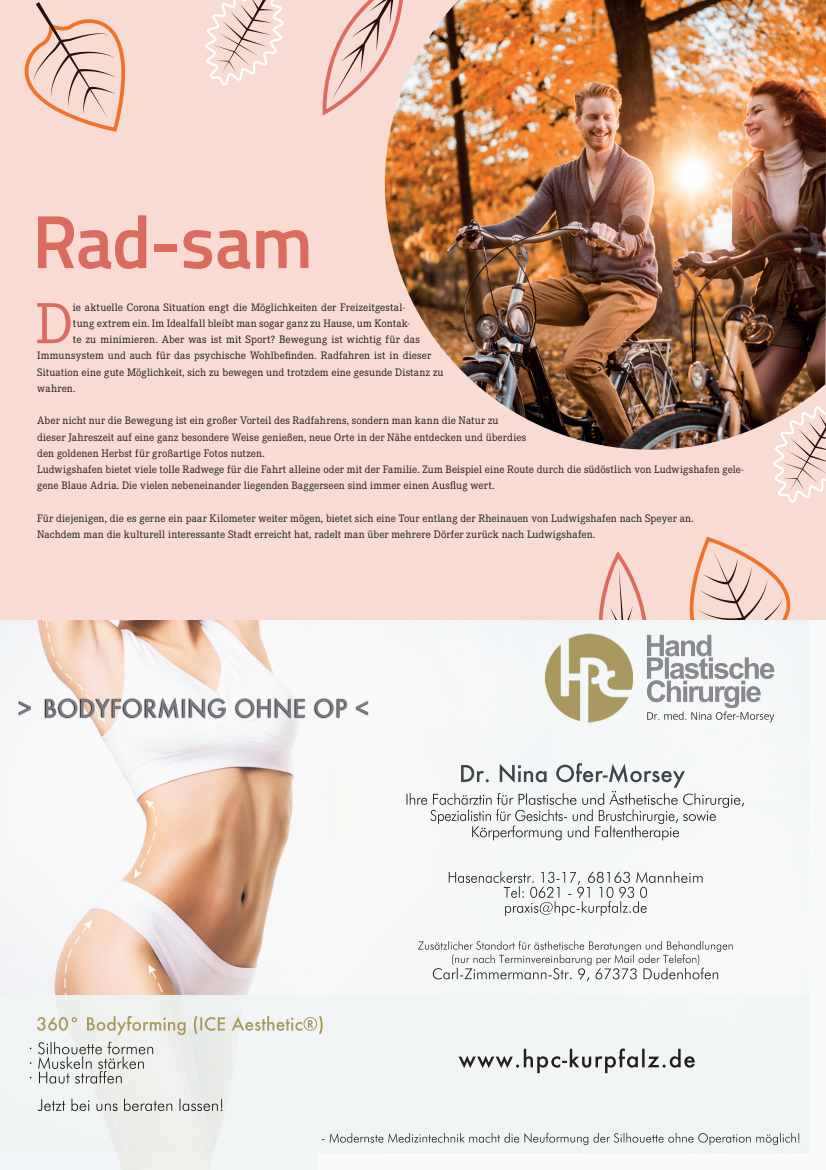
<style>
.page{position:relative;width:826px;height:1170px;background:#fff}
.page>*{position:absolute;margin:0;border:0;box-sizing:border-box;transform-origin:0 0}
.t1{font:74.62px "Titillium Maps 26 L 750 wt";letter-spacing:-.035em;color:#dc6a5e}
.t2{font:60px "Corporate E";color:#dc6a5e}
.t3{font:11.25px/16.2px "Corporate E";letter-spacing:.005em;color:#231f20}
</style>
<div class="page">
<div style="left:0;top:0;width:826px;height:1169px;background:#f8dcd3"></div>
<svg style="left:24px;top:2px;width:101px;height:130px"></svg>
<svg style="left:322px;top:0;width:63px;height:116px"></svg>
<svg style="left:205px;top:0;width:79px;height:86px"></svg>
<svg style="left:773px;top:449px;width:53px;height:54px"></svg>
<img style="left:385px;top:0;width:441px;height:449px">
<svg style="left:689px;top:539px;width:102px;height:81px"></svg>
<svg style="left:598px;top:554px;width:49px;height:66px"></svg>
<div style="left:0;top:620px;width:826px;height:549px;background:#f1f5f5"></div>
<img style="left:3px;top:620px;width:772px;height:375px">
<img style="left:646px;top:634px;width:128px;height:74px">
<img style="left:647px;top:711px;width:127px;height:11px">
<img style="left:418px;top:940px;width:315px;height:41px">
<img style="left:461px;top:762px;width:224px;height:26px">
<img style="left:406px;top:790px;width:338px;height:50px">
<img style="left:448px;top:870px;width:255px;height:45px">
<img style="left:458px;top:1048px;width:237px;height:25px">
<img style="left:19px;top:697px;width:349px;height:21px">
<img style="left:30px;top:1041px;width:192px;height:70px">
<img style="left:37px;top:1015px;width:286px;height:20px">
<img style="left:322px;top:1132px;width:477px;height:13px">
<h1 class="t1" style="left:32px;top:185px;width:283px">Rad-sam</h1>
<h2 class="t2" style="left:35px;top:291px;width:39px">D</h2>
<p class="t3" style="left:73px;top:299px;width:333px">ie aktuelle Corona Situation engt die Möglichkeiten der Freizeitgestal-</p>
<p class="t3" style="left:73px;top:315px;width:338px">tung extrem ein. Im Idealfall bleibt man sogar ganz zu Hause, um Kontak-</p>
<p class="t3" style="left:73px;top:331px;width:348px">te zu minimieren. Aber was ist mit Sport? Bewegung ist wichtig für das</p>
<p class="t3" style="left:37px;top:348px;width:395px">Immunsystem und auch für das psychische Wohlbefinden. Radfahren ist in dieser</p>
<p class="t3" style="left:37px;top:364px;width:408px">Situation eine gute Möglichkeit, sich zu bewegen und trotzdem eine gesunde Distanz zu</p>
<p class="t3" style="left:37px;top:380px;width:40px">wahren.</p>
<p class="t3" style="left:37px;top:413px;width:708px">Aber nicht nur die Bewegung ist ein großer Vorteil des Radfahrens, sondern man kann die Natur zu<br>dieser Jahreszeit auf eine ganz besondere Weise genießen, neue Orte in der Nähe entdecken und überdies<br>den goldenen Herbst für großartige Fotos nutzen.<br>Ludwigshafen bietet viele tolle Radwege für die Fahrt alleine oder mit der Familie. Zum Beispiel eine Route durch die südöstlich von Ludwigshafen gele&shy;gene Blaue Adria. Die vielen nebeneinander liegenden Baggerseen sind immer einen Ausflug wert.</p>
<p class="t3" style="left:37px;top:510px;width:658px">Für diejenigen, die es gerne ein paar Kilometer weiter mögen, bietet sich eine Tour entlang der Rheinauen von Ludwigshafen nach Speyer an.<br>Nachdem man die kulturell interessante Stadt erreicht hat, radelt man über mehrere Dörfer zurück nach Ludwigshafen.</p>
</div>
